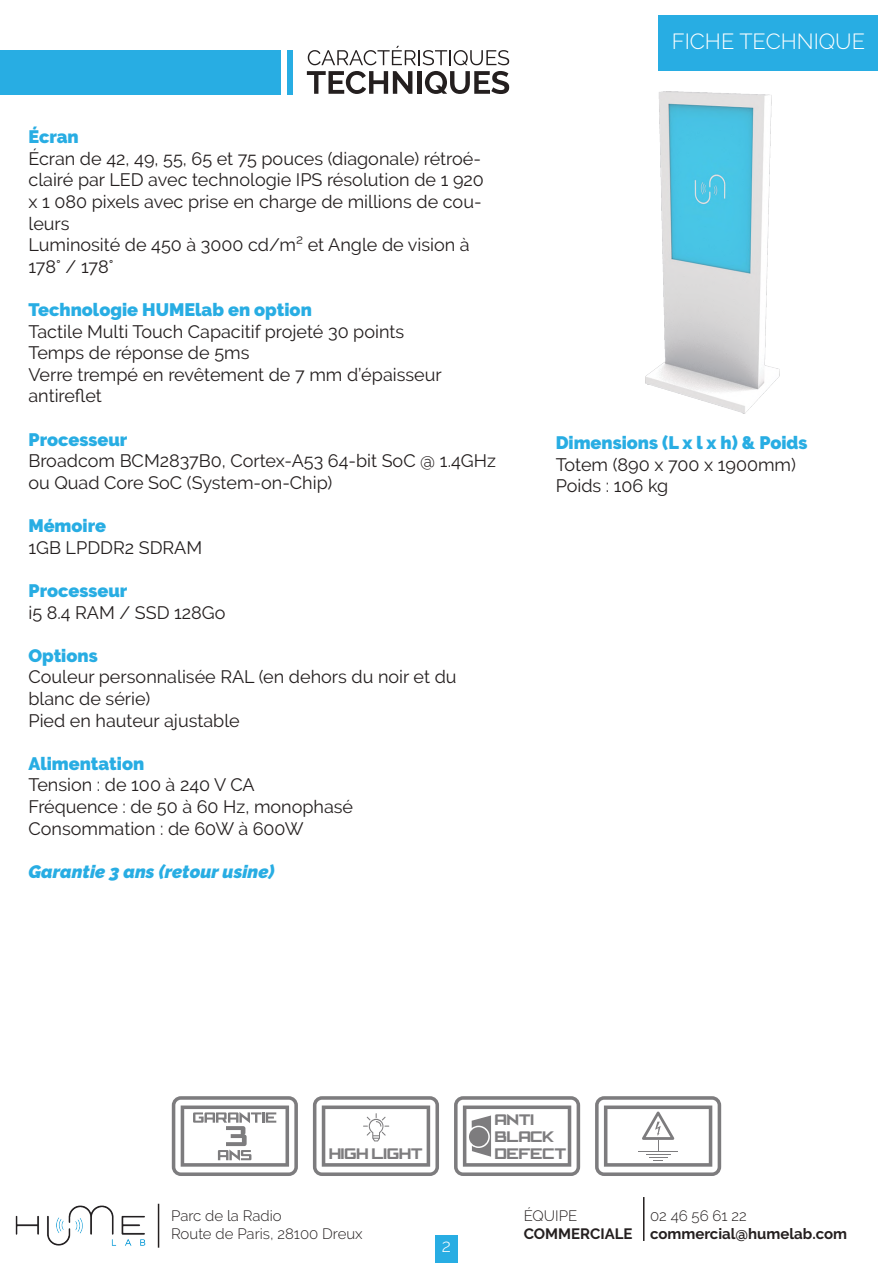
<style>
.page{position:relative;width:893px;height:1263px;background:#fff}
.page>*{position:absolute;margin:0;border:0;box-sizing:border-box;transform-origin:0 0}
.t1{font:300 21.9px "Raleway";color:#fff}
.t2{font:18px/21.6px "Raleway";color:#241f1f}
.t3{font:900 18px "Raleway";color:#28ade3}
.t4{font:italic 900 18px "Raleway";color:#28ade3}
.t5{font:300 18px "Raleway";color:#fff}
.t6{font:300 15px/18px "Raleway";color:#241f1f}
.t7{font:700 15px "Raleway";color:#241f1f}
.t8{font:14.1px/17px "Cafe Nero M54";color:#7d7c7e}
</style>
<div class="page">
<div style="left:659px;top:15px;width:219px;height:55px;background:#28ade3"></div>
<div style="left:0;top:50px;width:281px;height:44px;background:#28ade3"></div>
<div style="left:288px;top:50px;width:5px;height:44px;background:#28ade3"></div>
<div style="left:435px;top:1235px;width:23px;height:28px;background:#28ade3"></div>
<img style="left:15px;top:1205px;width:131px;height:41px">
<hr style="left:158px;top:1204px;width:1px;height:44px;background:#241f1f">
<img style="left:645px;top:92px;width:134px;height:322px">
<svg style="left:313px;top:1096px;width:126px;height:80px"></svg>
<svg style="left:454px;top:1096px;width:126px;height:80px"></svg>
<div style="left:469px;top:1127px;width:19px;height:19px;background:#7d7c7e;border-radius:50%"></div>
<svg style="left:172px;top:1096px;width:126px;height:80px"></svg>
<svg style="left:595px;top:1096px;width:126px;height:80px"></svg>
<svg style="left:308px;top:46px;width:201px;height:19px"></svg>
<svg style="left:307px;top:71px;width:105px;height:23px"></svg>
<div style="left:417px;top:71px;width:5px;height:23px;background:#241f1f"></div>
<svg style="left:425px;top:71px;width:84px;height:23px"></svg>
<hr style="left:643px;top:1197px;width:1px;height:44px;background:#241f1f">
<p class="t3" style="left:28px;top:126px;width:52px">Écran</p>
<p class="t2" style="left:28px;top:148px;width:457px">Écran de 42, 49, 55, 65 et 75 pouces (diagonale) rétroé&shy;clairé par LED avec technologie IPS résolution de 1 920 x 1 080 pixels avec prise en charge de millions de cou&shy;leurs<br>Luminosité de 450 à 3000 cd/m² et Angle de vision à 178° / 178°</p>
<p class="t3" style="left:28px;top:299px;width:285px">Technologie HUMElab en option</p>
<p class="t2" style="left:28px;top:320px;width:415px">Tactile Multi Touch Capacitif projeté 30 points<br>Temps de réponse de 5ms<br>Verre trempé en revêtement de 7 mm d’épaisseur antireflet</p>
<p class="t3" style="left:28px;top:429px;width:100px">Processeur</p>
<p class="t2" style="left:28px;top:450px;width:469px">Broadcom BCM2837B0, Cortex-A53 64-bit SoC @ 1.4GHz ou Quad Core SoC (System-on-Chip)</p>
<p class="t3" style="left:28px;top:515px;width:79px">Mémoire</p>
<p class="t2" style="left:28px;top:536px;width:175px">1GB LPDDR2 SDRAM</p>
<p class="t3" style="left:28px;top:580px;width:100px">Processeur</p>
<p class="t2" style="left:28px;top:601px;width:199px">i5 8.4 RAM / SSD 128Go</p>
<p class="t3" style="left:28px;top:645px;width:71px">Options</p>
<p class="t2" style="left:28px;top:666px;width:430px">Couleur personnalisée RAL (en dehors du noir et du blanc de série)<br>Pied en hauteur ajustable</p>
<p class="t3" style="left:28px;top:753px;width:117px">Alimentation</p>
<p class="t2" style="left:28px;top:774px;width:326px">Tension : de 100 à 240 V CA<br>Fréquence : de 50 à 60 Hz, monophasé<br>Consommation : de 60W à 600W</p>
<p class="t4" style="left:28px;top:861px;width:248px">Garantie 3 ans (retour usine)</p>
<p class="t1" style="left:672px;top:29px;width:195px">FICHE TECHNIQUE</p>
<p class="t3" style="left:556px;top:432px;width:253px">Dimensions (L x l x h) &amp; Poids</p>
<p class="t2" style="left:556px;top:454px;width:242px">Totem (890 x 700 x 1900mm)<br>Poids : 106 kg</p>
<p class="t8" style="left:329px;top:1146px;width:95px">HIGH LIGHT</p>
<p class="t6" style="left:171px;top:1207px;width:193px">Parc de la Radio<br>Route de Paris, 28100 Dreux</p>
<p class="t5" style="left:442px;top:1235px;width:11px">2</p>
<p class="t8" style="left:495px;top:1111px;width:73px">ANTI<br>BLACK<br>DEFECT</p>
<p class="t6" style="left:524px;top:1207px;width:55px">ÉQUIPE</p>
<p class="t7" style="left:524px;top:1225px;width:110px">COMMERCIALE</p>
<p class="t6" style="left:650px;top:1207px;width:98px">02 46 56 61 22</p>
<p class="t7" style="left:650px;top:1225px;width:199px">commercial@humelab.com</p>
</div>
